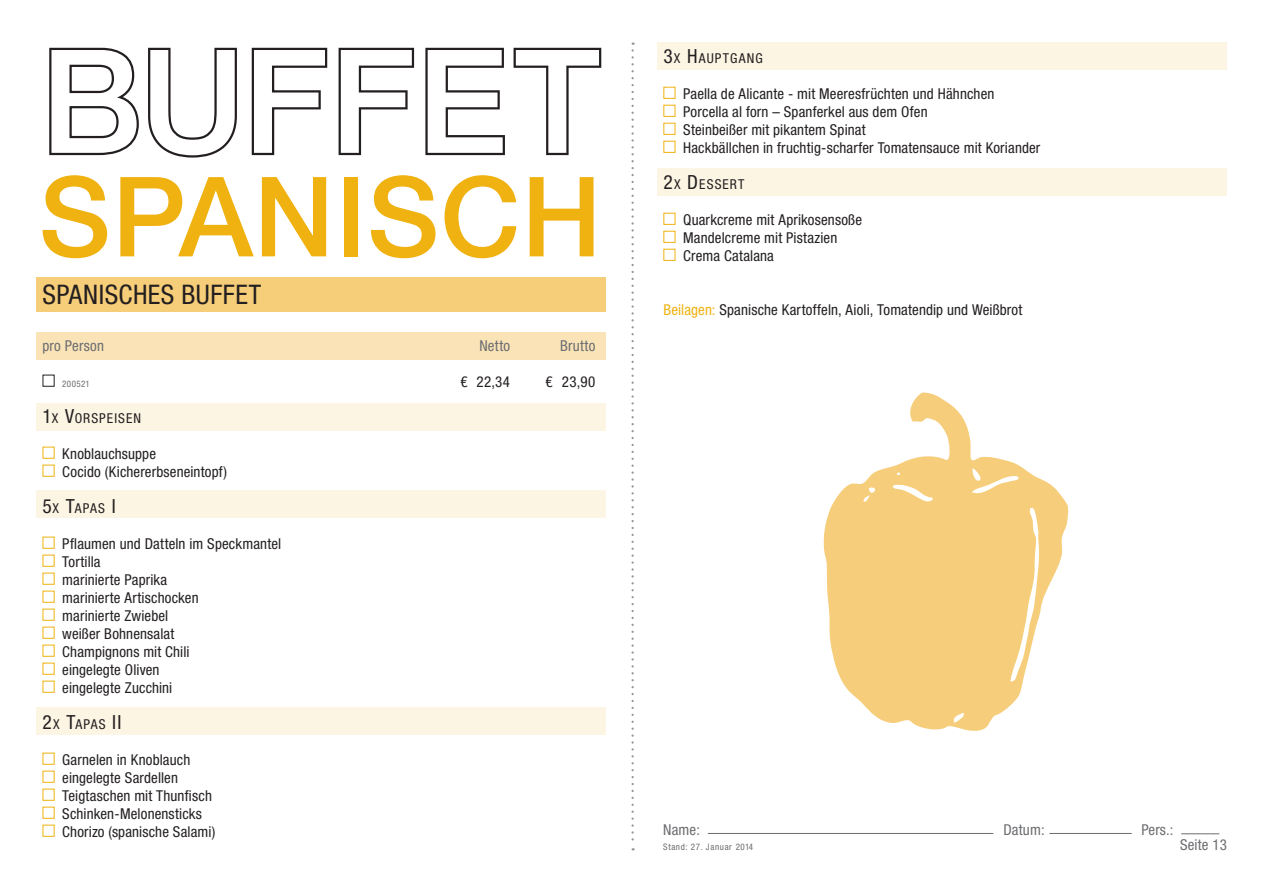
<style>
.page{position:relative;width:1263px;height:893px;background:#fff}
.page>*{position:absolute;margin:0;border:0;box-sizing:border-box;transform-origin:0 0}
.t1{font:500 144px "Helvetica Neue";color:#fff}
.t2{font:500 111px "Helvetica Neue";letter-spacing:.01em;color:#efb211}
.t3{font:condensed 27px "Helvetica Neue LT Std";color:#231f20}
.t4{font:condensed 15px/18px "Helvetica Neue LT Std";letter-spacing:.01em;color:#231f20}
.t5{font:condensed 15px "Helvetica Neue LT Std";letter-spacing:.01em;color:#6c6d70}
.t6{font:condensed 13.65px "Helvetica Neue LT Std";letter-spacing:.08em;color:#231f20}
.t7{font:condensed 9px "Helvetica Neue LT Std";letter-spacing:.07em;color:#6c6d70}
.s1{font-size:19.5px}
.s2{color:#efb211}
</style>
<div class="page">
<hr style="left:708px;top:833px;width:285px;height:1px;background:#6c6d70">
<hr style="left:1049px;top:833px;width:83px;height:1px;background:#6c6d70">
<hr style="left:1181px;top:833px;width:38px;height:1px;background:#6c6d70">
<svg style="left:631px;top:43px;width:3px;height:807px"></svg>
<svg style="left:49px;top:47px;width:188px;height:111px"></svg>
<svg style="left:251px;top:47px;width:77px;height:109px"></svg>
<svg style="left:338px;top:47px;width:77px;height:109px"></svg>
<svg style="left:425px;top:47px;width:177px;height:109px"></svg>
<div style="left:36px;top:332px;width:570px;height:27px;background:#fae4b7"></div>
<div style="left:36px;top:403px;width:570px;height:28px;background:#fcf5e4"></div>
<div style="left:36px;top:490px;width:570px;height:28px;background:#fcf5e4"></div>
<div style="left:36px;top:707px;width:570px;height:28px;background:#fcf5e4"></div>
<div style="left:36px;top:277px;width:570px;height:34px;background:#f6cd78"></div>
<div style="left:43px;top:375px;width:12px;height:12px;border:1px solid #231f20"></div>
<div style="left:43px;top:447px;width:12px;height:12px;border:1px solid #efb211"></div>
<div style="left:43px;top:465px;width:12px;height:12px;border:1px solid #efb211"></div>
<div style="left:43px;top:537px;width:12px;height:12px;border:1px solid #efb211"></div>
<div style="left:43px;top:555px;width:12px;height:12px;border:1px solid #efb211"></div>
<div style="left:43px;top:573px;width:12px;height:12px;border:1px solid #efb211"></div>
<div style="left:43px;top:591px;width:12px;height:12px;border:1px solid #efb211"></div>
<div style="left:43px;top:609px;width:12px;height:12px;border:1px solid #efb211"></div>
<div style="left:43px;top:627px;width:12px;height:12px;border:1px solid #efb211"></div>
<div style="left:43px;top:645px;width:12px;height:12px;border:1px solid #efb211"></div>
<div style="left:43px;top:663px;width:12px;height:12px;border:1px solid #efb211"></div>
<div style="left:43px;top:681px;width:12px;height:12px;border:1px solid #efb211"></div>
<div style="left:43px;top:753px;width:12px;height:12px;border:1px solid #efb211"></div>
<div style="left:43px;top:771px;width:12px;height:12px;border:1px solid #efb211"></div>
<div style="left:43px;top:789px;width:12px;height:12px;border:1px solid #efb211"></div>
<div style="left:43px;top:807px;width:12px;height:12px;border:1px solid #efb211"></div>
<div style="left:43px;top:825px;width:12px;height:12px;border:1px solid #efb211"></div>
<svg style="left:823px;top:392px;width:246px;height:339px;fill:#f6ce7b"></svg>
<div style="left:657px;top:43px;width:570px;height:27px;background:#fcf5e4"></div>
<div style="left:657px;top:168px;width:570px;height:28px;background:#fcf5e4"></div>
<div style="left:663px;top:87px;width:12px;height:12px;border:1px solid #efb211"></div>
<div style="left:663px;top:105px;width:12px;height:12px;border:1px solid #efb211"></div>
<div style="left:663px;top:123px;width:12px;height:12px;border:1px solid #efb211"></div>
<div style="left:663px;top:141px;width:12px;height:12px;border:1px solid #efb211"></div>
<div style="left:663px;top:213px;width:12px;height:12px;border:1px solid #efb211"></div>
<div style="left:663px;top:231px;width:12px;height:12px;border:1px solid #efb211"></div>
<div style="left:663px;top:249px;width:12px;height:12px;border:1px solid #efb211"></div>
<h1 class="t1" style="left:41px;top:15px;width:191px">BUFFET</h1>
<h2 class="t2" style="left:39px;top:150px;width:564px">SPANISCH</h2>
<h3 class="t3" style="left:43px;top:279px;width:28px">Spanisches</h3>
<h3 class="t3" style="left:181px;top:279px;width:29px">Buffet</h3>
<p class="t5" style="left:43px;top:337px;width:63px">pro Person</p>
<p class="t5" style="left:479px;top:337px;width:32px">Netto</p>
<p class="t5" style="left:560px;top:337px;width:37px">Brutto</p>
<p class="t7" style="left:62px;top:378px;width:29px">200521</p>
<p class="t4" style="left:460px;top:372px;width:51px">€ 22,34</p>
<p class="t4" style="left:545px;top:372px;width:51px">€ 23,90</p>
<p class="t6" style="left:43px;top:410px;width:100px"><span class="s1">1</span>X <span class="s1">V</span>ORSPEISEN</p>
<p class="t4" style="left:62px;top:444px;width:166px">Knoblauchsuppe<br>Cocido (Kichererbseneintopf)</p>
<p class="t6" style="left:43px;top:500px;width:72px"><span class="s1">5</span>X <span class="s1">T</span>APAS <span class="s1">I</span></p>
<p class="t4" style="left:62px;top:534px;width:220px">Pflaumen und Datteln im Speckmantel<br>Tortilla<br>marinierte Paprika<br>marinierte Artischocken<br>marinierte Zwiebel<br>weißer Bohnensalat<br>Champignons mit Chili<br>eingelegte Oliven<br>eingelegte Zucchini</p>
<p class="t6" style="left:43px;top:716px;width:75px"><span class="s1">2</span>X <span class="s1">T</span>APAS <span class="s1">II</span></p>
<p class="t4" style="left:62px;top:750px;width:155px">Garnelen in Knoblauch eingelegte Sardellen<br>Teigtaschen mit Thunfisch<br>Schinken-Melonensticks<br>Chorizo (spanische Salami)</p>
<p class="t6" style="left:663px;top:50px;width:101px"><span class="s1">3</span>X <span class="s1">H</span>AUPTGANG</p>
<p class="t4" style="left:683px;top:84px;width:359px">Paella de Alicante - mit Meeresfrüchten und Hähnchen Porcella al forn – Spanferkel aus dem Ofen<br>Steinbeißer mit pikantem Spinat<br>Hackbällchen in fruchtig-scharfer Tomatensauce mit Koriander</p>
<p class="t6" style="left:663px;top:176px;width:83px"><span class="s1">2</span>X <span class="s1">D</span>ESSERT</p>
<p class="t4" style="left:683px;top:210px;width:180px">Quarkcreme mit Aprikosensoße<br>Mandelcreme mit Pistazien<br>Crema Catalana</p>
<p class="t4" style="left:663px;top:300px;width:360px"><span class="s2">Beilagen:</span> Spanische Kartoffeln, Aioli, Tomatendip und Weißbrot</p>
<p class="t5" style="left:663px;top:820px;width:38px">Name:</p>
<p class="t5" style="left:1003px;top:820px;width:43px">Datum:</p>
<p class="t5" style="left:1141px;top:820px;width:34px">Pers.:</p>
<p class="t7" style="left:663px;top:842px;width:92px">Stand: 27. Januar 2014</p>
<p class="t5" style="left:1180px;top:836px;width:48px">Seite 13</p>
</div>
